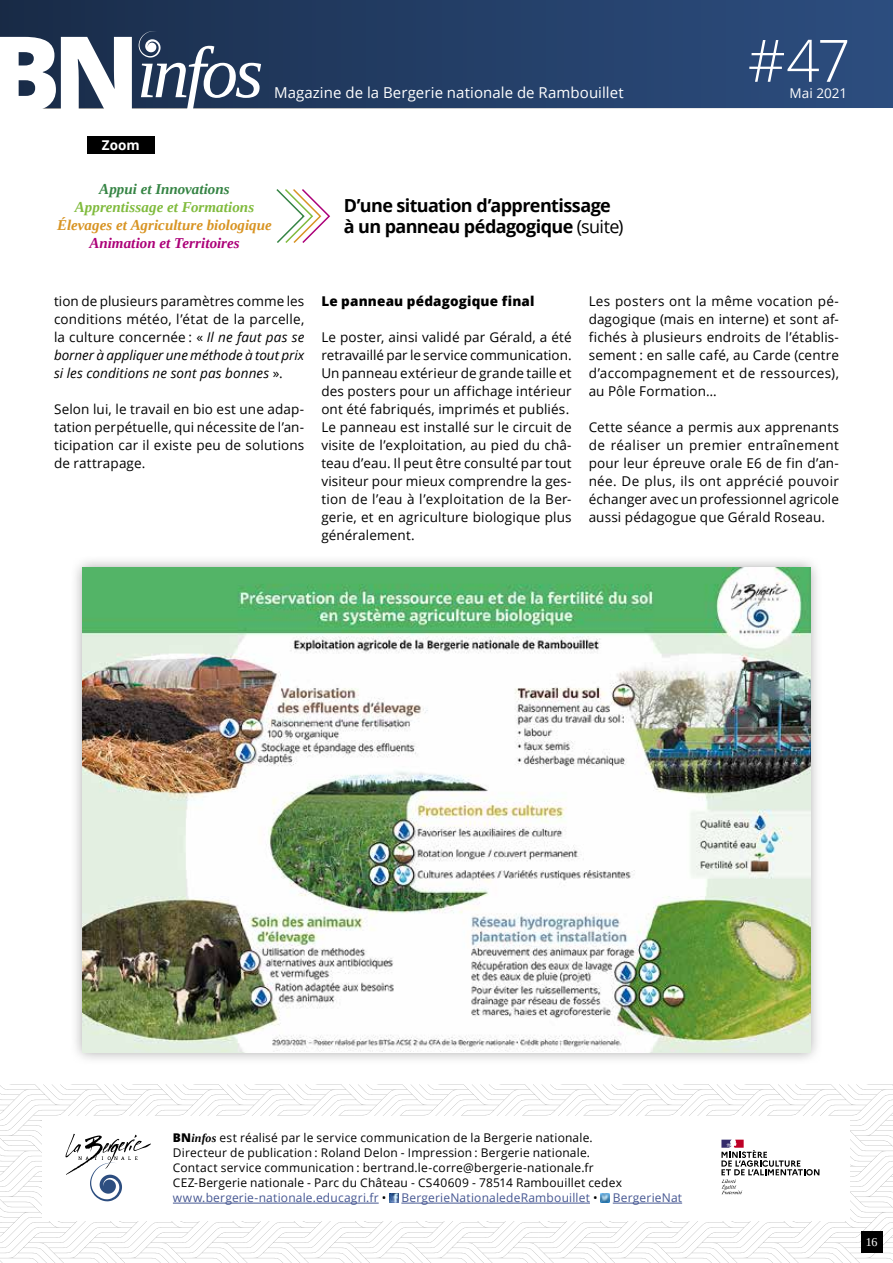
<style>
.page{position:relative;width:893px;height:1263px;background:#fff}
.page>*{position:absolute;margin:0;border:0;box-sizing:border-box;transform-origin:0 0}
.t1{font:800 104.55px "Open Sans";color:#fff}
.t2{font:300 58.5px "Open Sans";color:#fff}
.t3{font:700 18px/21px "Open Sans";letter-spacing:-.035em;color:#000}
.t4{font:15px "Open Sans";letter-spacing:.005em;color:#fff}
.t5{font:italic 700 15px "Tinos";color:#d89423}
.t6{font:italic 700 15px "Tinos";letter-spacing:.005em;color:#80bb3d}
.t7{font:italic 700 15px "Tinos";color:#ac0078}
.t8{font:italic 700 15px "Tinos";letter-spacing:.005em;color:#358444}
.t9{font:13.5px/18px "Open Sans";letter-spacing:.01em;color:#000;text-align:justify}
.t10{font:800 13.5px "Open Sans";letter-spacing:.015em;color:#000}
.t11{font:13.5px "Open Sans";color:#fff}
.t12{font:700 13.5px "Open Sans";color:#fff}
.t13{font:12px/15px "Open Sans";letter-spacing:.015em;color:#000}
.t14{font:12px "Open Sans";letter-spacing:.015em;color:#465792}
.t15{font:12px "Tinos";color:#fff}
.s1{font-weight:400}
.s2{font-style:italic}
.s3{font-weight:800}
.s4{font-family:"Tinos";font-weight:700;font-style:italic}
.s5{color:#465792}
.s6{color:#000}
</style>
<div class="page">
<div style="left:0;top:0;width:893px;height:108px;background:linear-gradient(to right,#192c49,#2d4e80)"></div>
<svg style="left:139px;top:31px;width:122px;height:78px"></svg>
<div style="left:87px;top:136px;width:68px;height:17px;background:#000"></div>
<svg style="left:0;top:1084px;width:893px;height:179px"></svg>
<div style="left:70px;top:554px;width:753px;height:511px;background:#000;opacity:.35"></div>
<img style="left:83px;top:568px;width:727px;height:484px">
<svg style="left:276px;top:189px;width:54px;height:54px"></svg>
<h1 class="t1" style="left:-10px;top:-6px;width:151px">BN</h1>
<p class="t12" style="left:102px;top:135px;width:39px">Zoom</p>
<p class="t4" style="left:274px;top:82px;width:351px">Magazine de la Bergerie nationale de Rambouillet</p>
<p class="t8" style="left:99px;top:179px;width:132px">Appui et Innovations</p>
<p class="t6" style="left:75px;top:197px;width:181px">Apprentissage et Formations</p>
<p class="t5" style="left:57px;top:215px;width:216px">Élevages et Agriculture biologique</p>
<p class="t7" style="left:89px;top:233px;width:152px">Animation et Territoires</p>
<h3 class="t3" style="left:344px;top:195px;width:281px">D’une situation d’apprentissage à un panneau pédagogique <span class="s1">(suite)</span></h3>
<h2 class="t2" style="left:748px;top:20px;width:104px">#47</h2>
<p class="t11" style="left:790px;top:84px;width:59px">Mai 2021</p>
<p class="t9" style="left:54px;top:292px;width:252px">tion de plusieurs paramètres comme les conditions météo, l’état de la parcelle, la culture concernée : « <span class="s2">Il ne faut pas se borner à appliquer une méthode à tout prix si les conditions ne sont pas bonnes</span> ».</p>
<p class="t9" style="left:54px;top:400px;width:252px">Selon lui, le travail en bio est une adap&shy;tation perpétuelle, qui nécessite de l’an&shy;ticipation car il existe peu de solutions de rattrapage.</p>
<p class="t10" style="left:321px;top:291px;width:215px">Le panneau pédagogique final</p>
<p class="t9" style="left:321px;top:328px;width:252px;text-align:left">Le poster, ainsi validé par Gérald, a été retravaillé par le service communication.<br>Un panneau extérieur de grande taille et des posters pour un affichage intérieur ont été fabriqués, imprimés et publiés.<br>Le panneau est installé sur le circuit de visite de l’exploitation, au pied du châ&shy;teau d’eau. Il peut être consulté par tout visiteur pour mieux comprendre la ges&shy;tion de l’eau à l’exploitation de la Ber&shy;gerie, et en agriculture biologique plus généralement.</p>
<p class="t9" style="left:589px;top:292px;width:252px">Les posters ont la même vocation pé&shy;dagogique (mais en interne) et sont af&shy;fichés à plusieurs endroits de l’établis&shy;sement : en salle café, au Carde (centre d’accompagnement et de ressources), au Pôle Formation…</p>
<p class="t9" style="left:589px;top:418px;width:252px">Cette séance a permis aux apprenants de réaliser un premier entraînement pour leur épreuve orale E6 de fin d’an&shy;née. De plus, ils ont apprécié pouvoir échanger avec un professionnel agricole aussi pédagogue que Gérald Roseau.</p>
<p class="t13" style="left:173px;top:1130px;width:451px"><span class="s3">BN</span><span class="s4">infos</span> est réalisé par le service communication de la Bergerie nationale.<br>Directeur de publication : Roland Delon - Impression : Bergerie nationale.<br>Contact service communication : bertrand.le-corre@bergerie-nationale.fr CEZ-Bergerie nationale - Parc du Château - CS40609 - 78514 Rambouillet cedex <span class="s5">www.bergerie-nationale.educagri.fr</span> •</p>
<p class="t14" style="left:401px;top:1189px;width:198px">BergerieNationaledeRambouillet <span class="s6">•</span></p>
<p class="t14" style="left:613px;top:1189px;width:71px">BergerieNat</p>
<p class="t15" style="left:866px;top:1234px;width:13px">16</p>
</div>
